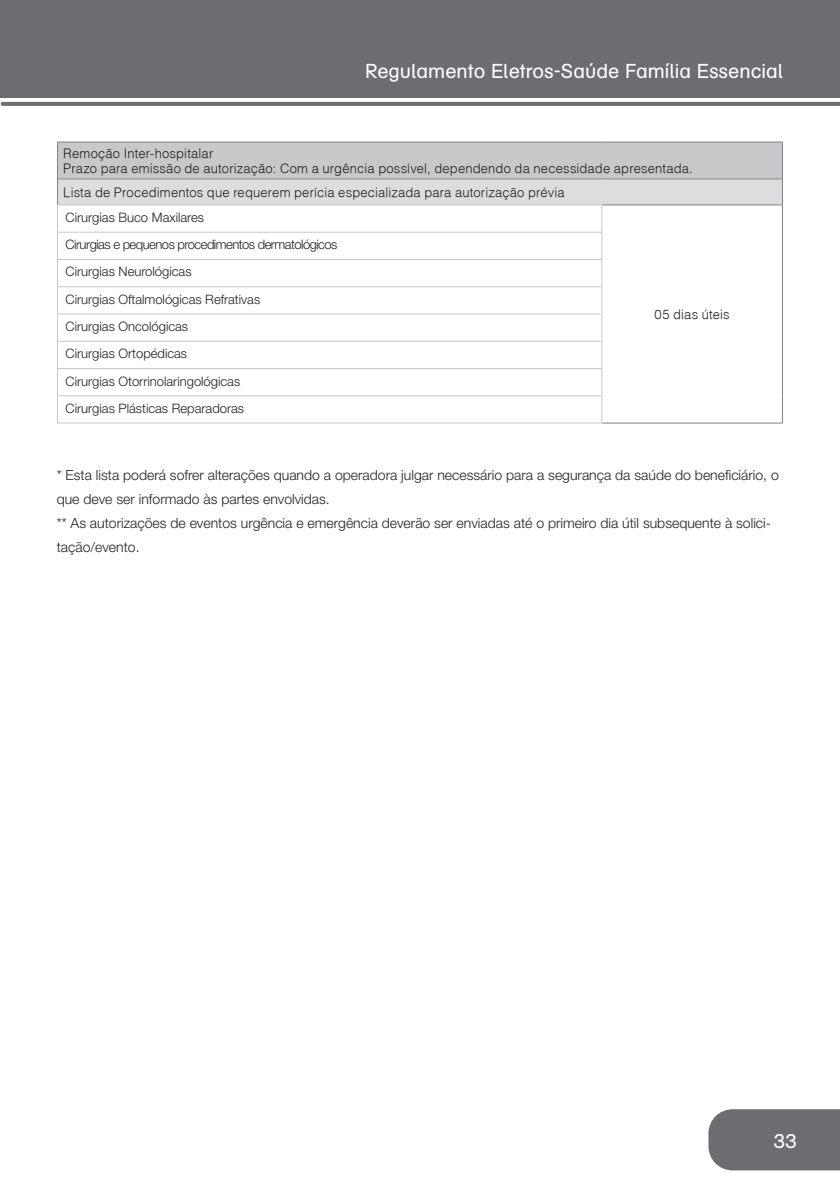
<style>
.page{position:relative;width:840px;height:1191px;background:#fff}
.page>*{position:absolute;margin:0;border:0;box-sizing:border-box;transform-origin:0 0}
.t1{font:20px "AG Schoolbook";color:#fff}
.t2{font:20px "AG Schoolbook Regular A";color:#fff}
.texto_corrido{font:300 14px/24px "Helvetica Neue LT Pro";color:#231f20}
.Paragraph_Style_1{font:300 13px "Helvetica";letter-spacing:.01em;color:#231f20}
.tabela{font:300 13px "Helvetica Neue LT Pro";color:#231f20}
.tabela-2{font:300 13px "Helvetica Neue LT Pro";letter-spacing:-.04em;color:#231f20}
</style>
<div class="page">
<div style="left:708px;top:1109px;width:131px;height:61px;background:#6c6d70"></div>
<svg style="left:3px;top:102px;width:836px;height:4px;background:#6f7073"></svg>
<div style="left:0;top:0;width:839px;height:98px;background:#6c6d70"></div>
<div style="left:57px;top:142px;width:725px;height:37px;background:#c7c8ca"></div>
<div style="left:57px;top:179px;width:725px;height:26px;background:#dcdddf"></div>
<svg style="left:58px;top:205px;width:543px;height:192px"></svg>
<hr style="left:57px;top:204px;width:545px;height:1px;background:#c7c8ca">
<hr style="left:57px;top:232px;width:545px;height:1px;background:#c7c8ca">
<hr style="left:57px;top:259px;width:545px;height:1px;background:#c7c8ca">
<hr style="left:57px;top:286px;width:545px;height:1px;background:#c7c8ca">
<hr style="left:57px;top:313px;width:545px;height:1px;background:#c7c8ca">
<hr style="left:57px;top:341px;width:545px;height:1px;background:#c7c8ca">
<hr style="left:57px;top:368px;width:545px;height:1px;background:#c7c8ca">
<hr style="left:57px;top:395px;width:545px;height:1px;background:#c7c8ca">
<hr style="left:57px;top:422px;width:545px;height:1px;background:#c7c8ca">
<svg style="left:601px;top:205px;width:1px;height:217px"></svg>
<hr style="left:57px;top:142px;width:544px;height:1px;background:#808285">
<hr style="left:601px;top:142px;width:181px;height:1px;background:#808285">
<hr style="left:781px;top:142px;width:1px;height:37px;background:#808285">
<hr style="left:602px;top:205px;width:180px;height:1px;background:#808285">
<hr style="left:602px;top:423px;width:180px;height:1px;background:#808285">
<hr style="left:57px;top:142px;width:1px;height:37px;background:#808285">
<hr style="left:57px;top:178px;width:544px;height:1px;background:#808285">
<svg style="left:57px;top:179px;width:1px;height:243px"></svg>
<hr style="left:601px;top:178px;width:181px;height:1px;background:#808285">
<h1 class="t1" style="left:365px;top:60px;width:419px">Regulamento Eletros-Saúde Família Essencial</h1>
<p class="Paragraph_Style_1" style="left:63px;top:145px;width:151px">Remoção Inter-hospitalar</p>
<p class="Paragraph_Style_1" style="left:63px;top:160px;width:630px">Prazo para emissão de autorização: Com a urgência possível, dependendo da necessidade apresentada.</p>
<p class="Paragraph_Style_1" style="left:63px;top:184px;width:502px">Lista de Procedimentos que requerem perícia especializada para autorização prévia</p>
<p class="tabela" style="left:65px;top:209px;width:140px">Cirurgias Buco Maxilares</p>
<p class="tabela-2" style="left:65px;top:237px;width:273px">Cirurgias e pequenos procedimentos dermatológicos</p>
<p class="tabela" style="left:65px;top:264px;width:127px">Cirurgias Neurológicas</p>
<p class="tabela" style="left:65px;top:291px;width:196px">Cirurgias Oftalmológicas Refrativas</p>
<p class="tabela" style="left:65px;top:318px;width:124px">Cirurgias Oncológicas</p>
<p class="tabela" style="left:65px;top:346px;width:123px">Cirurgias Ortopédicas</p>
<p class="tabela" style="left:65px;top:373px;width:176px">Cirurgias Otorrinolaringológicas</p>
<p class="tabela" style="left:65px;top:400px;width:180px">Cirurgias Plásticas Reparadoras</p>
<p class="Paragraph_Style_1" style="left:654px;top:306px;width:77px">05 dias úteis</p>
<p class="texto_corrido" style="left:57px;top:463px;width:723px">* Esta lista poderá sofrer alterações quando a operadora julgar necessário para a segurança da saúde do beneficiário, o que deve ser informado às partes envolvidas.<br>** As autorizações de eventos urgência e emergência deverão ser enviadas até o primeiro dia útil subsequente à solici&shy;tação/evento.</p>
<h1 class="t2" style="left:773px;top:1129px;width:24px">33</h1>
</div>
